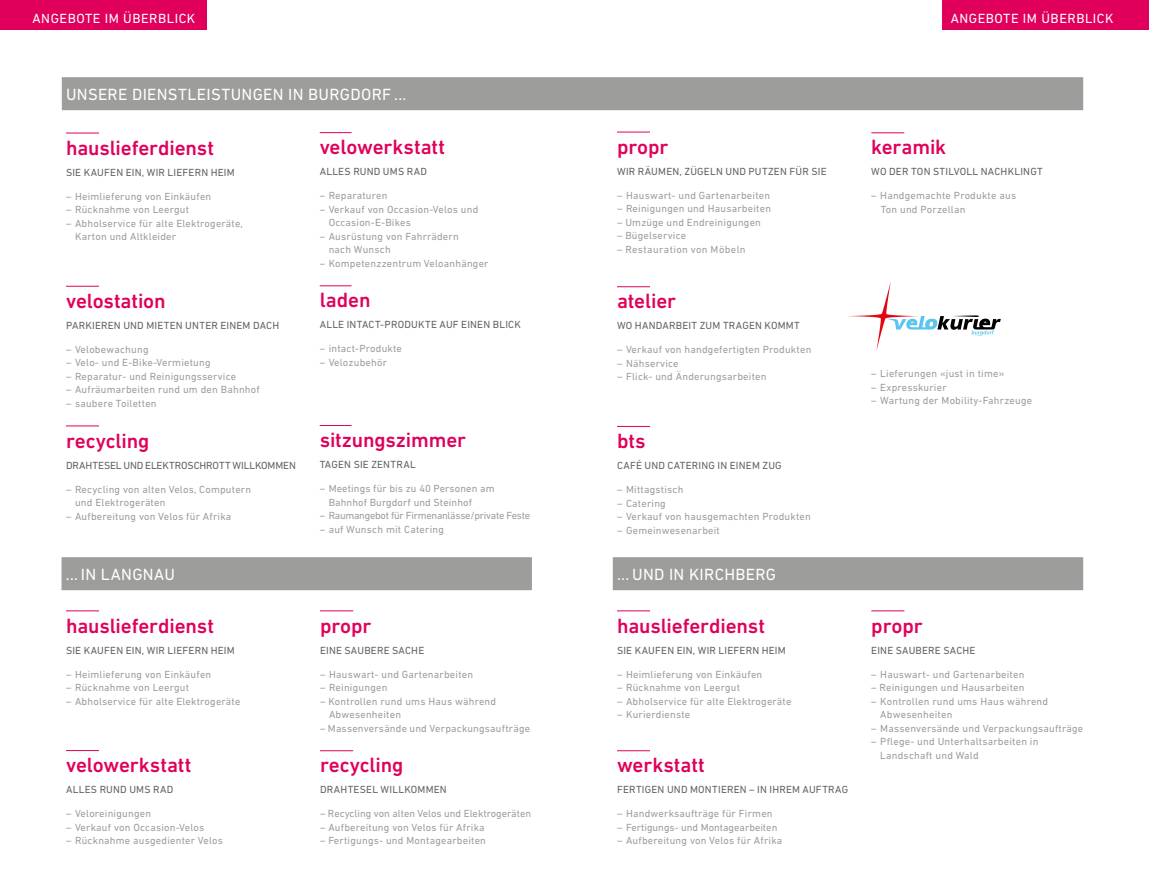
<style>
.page{position:relative;width:1149px;height:893px;background:#fff}
.page>*{position:absolute;margin:0;border:0;box-sizing:border-box;transform-origin:0 0}
.t1{font:500 21px "DIN Next LT Pro";letter-spacing:-.005em;color:#e0005b}
.t2{font:16.5px "DIN Next LT Pro";letter-spacing:.02em;color:#fff}
.t3{font:13.5px "DIN Next LT Pro";letter-spacing:.04em;color:#fff}
.t4{font:10.5px/13.5px "DIN Next LT Pro";letter-spacing:.02em;color:#9d9d9c}
.t5{font:10.5px "DIN Next LT Pro";letter-spacing:.02em;color:#646363}
.t6{font:10.5px "DIN Next LT Pro";color:#9d9d9c}
.t7{font:10.5px "DIN Next LT Pro";letter-spacing:-.025em;color:#9d9d9c}
.t8{font:10.5px "DIN Next LT Pro";letter-spacing:-.01em;color:#646363}
</style>
<div class="page">
<svg style="left:848px;top:281px;width:152px;height:70px"></svg>
<div style="left:62px;top:77px;width:1020px;height:33px;background:#9d9d9c"></div>
<div style="left:61px;top:557px;width:470px;height:33px;background:#9d9d9c"></div>
<div style="left:612px;top:557px;width:470px;height:33px;background:#9d9d9c"></div>
<hr style="left:66px;top:133px;width:33px;height:1px;background:#e0005b">
<hr style="left:66px;top:286px;width:33px;height:1px;background:#e0005b">
<hr style="left:66px;top:426px;width:33px;height:1px;background:#e0005b">
<hr style="left:319px;top:132px;width:32px;height:1px;background:#e0005b">
<hr style="left:319px;top:285px;width:32px;height:1px;background:#e0005b">
<hr style="left:319px;top:425px;width:32px;height:1px;background:#e0005b">
<hr style="left:66px;top:610px;width:33px;height:1px;background:#e0005b">
<hr style="left:66px;top:750px;width:33px;height:1px;background:#e0005b">
<hr style="left:617px;top:610px;width:32px;height:1px;background:#e0005b">
<hr style="left:617px;top:750px;width:32px;height:1px;background:#e0005b">
<hr style="left:617px;top:132px;width:32px;height:1px;background:#e0005b">
<hr style="left:617px;top:286px;width:32px;height:1px;background:#e0005b">
<hr style="left:617px;top:426px;width:32px;height:1px;background:#e0005b">
<hr style="left:320px;top:610px;width:33px;height:1px;background:#e0005b">
<hr style="left:320px;top:750px;width:33px;height:1px;background:#e0005b">
<hr style="left:871px;top:610px;width:33px;height:1px;background:#e0005b">
<hr style="left:871px;top:132px;width:33px;height:1px;background:#e0005b">
<div style="left:0;top:0;width:206px;height:30px;background:#e0005b"></div>
<div style="left:942px;top:0;width:206px;height:30px;background:#e0005b"></div>
<p class="t3" style="left:33px;top:11px;width:164px">ANGEBOTE IM ÜBERBLICK</p>
<p class="t3" style="left:950px;top:11px;width:164px">ANGEBOTE IM ÜBERBLICK</p>
<h2 class="t2" style="left:66px;top:84px;width:342px">UNSERE DIENSTLEISTUNGEN IN BURGDORF ...</h2>
<h1 class="t1" style="left:66px;top:135px;width:149px">hauslieferdienst</h1>
<p class="t5" style="left:66px;top:166px;width:170px">SIE KAUFEN EIN, WIR LIEFERN HEIM</p>
<p class="t4" style="left:66px;top:189px;width:147px">– Heimlieferung von Einkäufen</p>
<p class="t4" style="left:66px;top:203px;width:124px">– Rücknahme von Leergut</p>
<p class="t4" style="left:75px;top:216px;width:169px;text-indent:-9px">– Abholservice für alte Elektrogeräte,<br>Karton und Altkleider</p>
<h1 class="t1" style="left:66px;top:289px;width:101px">velostation</h1>
<p class="t5" style="left:66px;top:319px;width:215px">PARKIEREN UND MIETEN UNTER EINEM DACH</p>
<p class="t4" style="left:66px;top:342px;width:84px">– Velobewachung</p>
<p class="t4" style="left:66px;top:356px;width:146px">– Velo- und E-Bike-Vermietung</p>
<p class="t4" style="left:66px;top:369px;width:171px">– Reparatur- und Reinigungsservice</p>
<p class="t4" style="left:66px;top:383px;width:195px">– Aufräumarbeiten rund um den Bahnhof</p>
<p class="t4" style="left:66px;top:396px;width:92px">– saubere Toiletten</p>
<h1 class="t1" style="left:66px;top:428px;width:85px">recycling</h1>
<p class="t8" style="left:66px;top:459px;width:231px">DRAHTESEL UND ELEKTROSCHROTT WILLKOMMEN</p>
<p class="t4" style="left:75px;top:482px;width:177px;text-indent:-9px">– Recycling von alten Velos, Computern und Elektrogeräten</p>
<p class="t4" style="left:66px;top:509px;width:167px">– Aufbereitung von Velos für Afrika</p>
<h1 class="t1" style="left:319px;top:135px;width:127px">velowerkstatt</h1>
<p class="t5" style="left:319px;top:166px;width:109px">ALLES RUND UMS RAD</p>
<p class="t4" style="left:319px;top:189px;width:69px">– Reparaturen</p>
<p class="t4" style="left:328px;top:202px;width:151px;text-indent:-9px">– Verkauf von Occasion-Velos und<br>Occasion-E-Bikes</p>
<p class="t4" style="left:328px;top:229px;width:132px;text-indent:-9px">– Ausrüstung von Fahrrädern nach Wunsch</p>
<p class="t4" style="left:319px;top:256px;width:170px">– Kompetenzzentrum Veloanhänger</p>
<h1 class="t1" style="left:319px;top:288px;width:52px">laden</h1>
<p class="t5" style="left:319px;top:319px;width:203px">ALLE INTACT-PRODUKTE AUF EINEN BLICK</p>
<p class="t4" style="left:319px;top:342px;width:84px">– intact-Produkte</p>
<p class="t4" style="left:319px;top:356px;width:69px">– Velozubehör</p>
<h1 class="t1" style="left:319px;top:428px;width:148px">sitzungszimmer</h1>
<p class="t5" style="left:319px;top:458px;width:98px">TAGEN SIE ZENTRAL</p>
<p class="t4" style="left:328px;top:482px;width:167px;text-indent:-9px">– Meetings für bis zu 40 Personen am<br>Bahnhof Burgdorf und Steinhof</p>
<p class="t7" style="left:319px;top:510px;width:212px">– Raumangebot für Firmenanlässe/private Feste</p>
<p class="t4" style="left:319px;top:522px;width:126px">– auf Wunsch mit Catering</p>
<h1 class="t1" style="left:617px;top:134px;width:53px">propr</h1>
<p class="t5" style="left:617px;top:165px;width:211px">WIR RÄUMEN, ZÜGELN UND PUTZEN FÜR SIE</p>
<p class="t4" style="left:617px;top:188px;width:155px">– Hauswart- und Gartenarbeiten</p>
<p class="t4" style="left:617px;top:202px;width:155px">– Reinigungen und Hausarbeiten</p>
<p class="t4" style="left:617px;top:215px;width:145px">– Umzüge und Endreinigungen</p>
<p class="t4" style="left:617px;top:229px;width:71px">– Bügelservice</p>
<p class="t4" style="left:617px;top:242px;width:130px">– Restauration von Möbeln</p>
<h1 class="t1" style="left:617px;top:289px;width:61px">atelier</h1>
<p class="t5" style="left:617px;top:320px;width:184px">WO HANDARBEIT ZUM TRAGEN KOMMT</p>
<p class="t4" style="left:617px;top:343px;width:196px">– Verkauf von handgefertigten Produkten</p>
<p class="t4" style="left:617px;top:356px;width:63px">– Nähservice</p>
<p class="t4" style="left:617px;top:370px;width:151px">– Flick- und Änderungsarbeiten</p>
<h1 class="t1" style="left:617px;top:429px;width:30px">bts</h1>
<p class="t5" style="left:617px;top:459px;width:166px">CAFÉ UND CATERING IN EINEM ZUG</p>
<p class="t4" style="left:617px;top:483px;width:68px">– Mittagstisch</p>
<p class="t4" style="left:617px;top:496px;width:50px">– Catering</p>
<p class="t4" style="left:617px;top:510px;width:195px">– Verkauf von hausgemachten Produkten</p>
<p class="t4" style="left:617px;top:523px;width:104px">– Gemeinwesenarbeit</p>
<h2 class="t2" style="left:66px;top:564px;width:111px">... IN LANGNAU</h2>
<h2 class="t2" style="left:617px;top:564px;width:160px">... UND IN KIRCHBERG</h2>
<h1 class="t1" style="left:66px;top:613px;width:149px">hauslieferdienst</h1>
<p class="t5" style="left:66px;top:644px;width:170px">SIE KAUFEN EIN, WIR LIEFERN HEIM</p>
<p class="t4" style="left:66px;top:667px;width:147px">– Heimlieferung von Einkäufen</p>
<p class="t4" style="left:66px;top:681px;width:124px">– Rücknahme von Leergut</p>
<p class="t4" style="left:66px;top:694px;width:176px">– Abholservice für alte Elektrogeräte</p>
<h1 class="t1" style="left:66px;top:753px;width:127px">velowerkstatt</h1>
<p class="t5" style="left:66px;top:784px;width:109px">ALLES RUND UMS RAD</p>
<p class="t4" style="left:66px;top:807px;width:86px">– Veloreinigungen</p>
<p class="t4" style="left:66px;top:820px;width:140px">– Verkauf von Occasion-Velos</p>
<p class="t4" style="left:66px;top:834px;width:158px">– Rücknahme ausgedienter Velos</p>
<h1 class="t1" style="left:320px;top:613px;width:53px">propr</h1>
<p class="t5" style="left:320px;top:644px;width:106px">EINE SAUBERE SACHE</p>
<p class="t4" style="left:320px;top:667px;width:155px">– Hauswart- und Gartenarbeiten</p>
<p class="t4" style="left:320px;top:681px;width:69px">– Reinigungen</p>
<p class="t4" style="left:329px;top:694px;width:169px;text-indent:-9px">– Kontrollen rund ums Haus während<br>Abwesenheiten</p>
<p class="t4" style="left:320px;top:721px;width:212px">– Massenversände und Verpackungsaufträge</p>
<h1 class="t1" style="left:320px;top:753px;width:85px">recycling</h1>
<p class="t5" style="left:320px;top:784px;width:128px">DRAHTESEL WILLKOMMEN</p>
<p class="t6" style="left:320px;top:808px;width:212px">– Recycling von alten Velos und Elektrogeräten</p>
<p class="t4" style="left:320px;top:820px;width:166px">– Aufbereitung von Velos für Afrika</p>
<p class="t4" style="left:320px;top:834px;width:167px">– Fertigungs- und Montagearbeiten</p>
<h1 class="t1" style="left:617px;top:613px;width:149px">hauslieferdienst</h1>
<p class="t5" style="left:617px;top:644px;width:170px">SIE KAUFEN EIN, WIR LIEFERN HEIM</p>
<p class="t4" style="left:617px;top:667px;width:147px">– Heimlieferung von Einkäufen</p>
<p class="t4" style="left:617px;top:681px;width:124px">– Rücknahme von Leergut</p>
<p class="t4" style="left:617px;top:694px;width:176px">– Abholservice für alte Elektrogeräte</p>
<p class="t4" style="left:617px;top:708px;width:75px">– Kurierdienste</p>
<h1 class="t1" style="left:617px;top:753px;width:89px">werkstatt</h1>
<p class="t5" style="left:617px;top:784px;width:233px">FERTIGEN UND MONTIEREN – IN IHREM AUFTRAG</p>
<p class="t4" style="left:617px;top:807px;width:157px">– Handwerksaufträge für Firmen</p>
<p class="t6" style="left:617px;top:821px;width:162px">– Fertigungs- und Montagearbeiten</p>
<p class="t4" style="left:617px;top:834px;width:167px">– Aufbereitung von Velos für Afrika</p>
<h1 class="t1" style="left:871px;top:135px;width:76px">keramik</h1>
<p class="t5" style="left:871px;top:166px;width:173px">WO DER TON STILVOLL NACHKLINGT</p>
<p class="t4" style="left:880px;top:189px;width:137px;text-indent:-9px">– Handgemachte Produkte aus<br>Ton und Porzellan</p>
<p class="t4" style="left:871px;top:367px;width:134px">– Lieferungen «just in time»</p>
<p class="t4" style="left:871px;top:380px;width:77px">– Expresskurier</p>
<p class="t4" style="left:871px;top:394px;width:162px">– Wartung der Mobility-Fahrzeuge</p>
<h1 class="t1" style="left:871px;top:613px;width:53px">propr</h1>
<p class="t5" style="left:871px;top:644px;width:106px">EINE SAUBERE SACHE</p>
<p class="t4" style="left:871px;top:667px;width:155px">– Hauswart- und Gartenarbeiten</p>
<p class="t4" style="left:871px;top:681px;width:155px">– Reinigungen und Hausarbeiten</p>
<p class="t4" style="left:880px;top:694px;width:169px;text-indent:-9px">– Kontrollen rund ums Haus während<br>Abwesenheiten</p>
<p class="t4" style="left:871px;top:721px;width:213px">– Massenversände und Verpackungsaufträge</p>
<p class="t4" style="left:880px;top:735px;width:160px;text-indent:-9px">– Pflege- und Unterhaltsarbeiten in<br>Landschaft und Wald</p>
</div>
